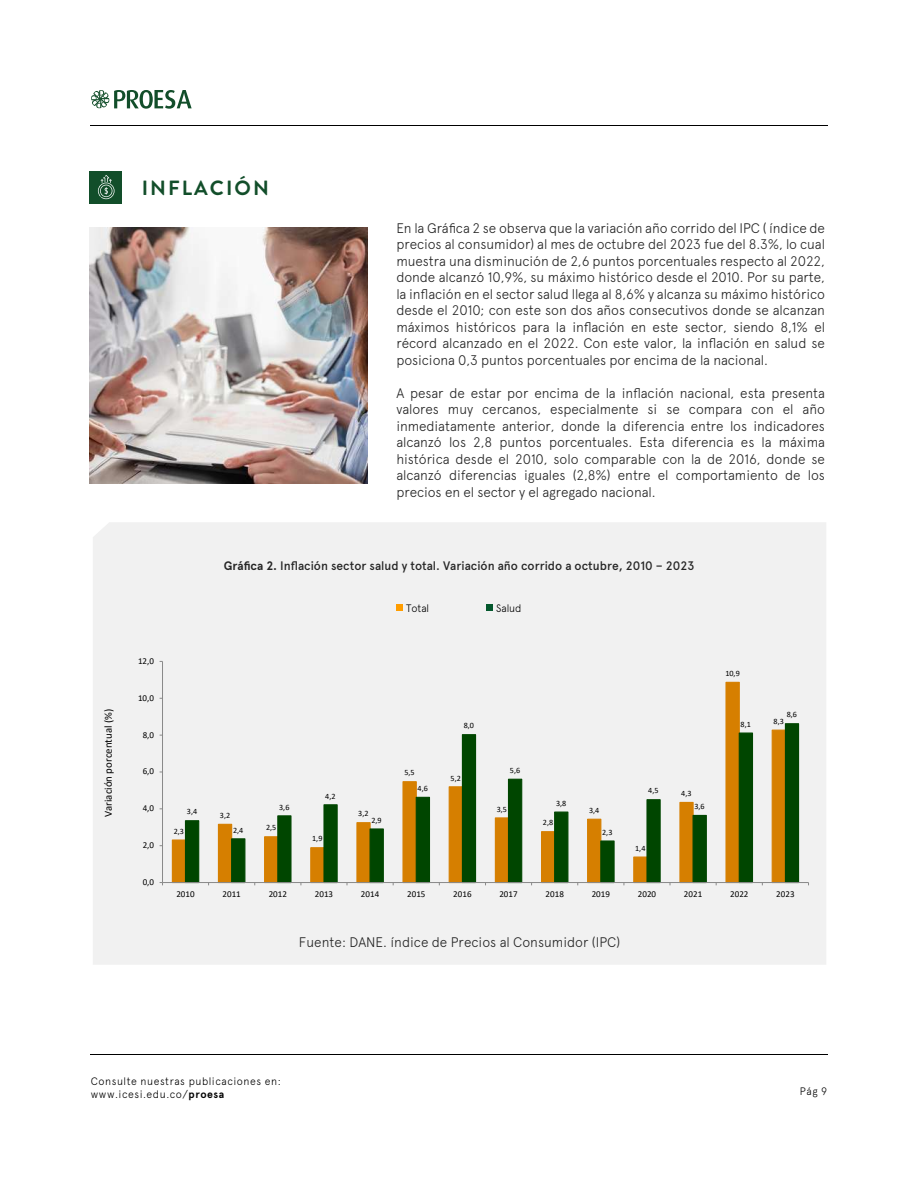
<style>
.page{position:relative;width:918px;height:1188px;background:#fff}
.page>*{position:absolute;margin:0;border:0;box-sizing:border-box;transform-origin:0 0}
.t1{font:700 20.55px "Brandon Grotesque";letter-spacing:.1em;color:#124e2a}
.t2{font:300 13.95px/16.5px "Apercu";letter-spacing:-.005em;color:#252525;text-align:justify}
.t3{font:500 12.3px "Apercu";color:#252525}
.t4{font:300 10.8px/13.5px "Apercu";letter-spacing:.05em;color:#000}
.t5{font:10.8px "Calibri";color:#000}
.t6{font:9px "Calibri";color:#000}
.t7{font:8.1px "Calibri";color:#000}
.s1{font-weight:700}
</style>
<div class="page">
<hr style="left:90px;top:1054px;width:738px;height:1px;background:#000">
<hr style="left:90px;top:125px;width:738px;height:1px;background:#000">
<svg style="left:91px;top:90px;width:101px;height:19px"></svg>
<div style="left:93px;top:522px;width:733px;height:443px;background:#f1f1f1"></div>
<div style="left:89px;top:171px;width:33px;height:33px;background:#124e2a"></div>
<svg style="left:98px;top:175px;width:17px;height:24px"></svg>
<div style="left:486px;top:604px;width:7px;height:7px;background:#04582d"></div>
<div style="left:396px;top:604px;width:7px;height:7px;background:#ff9d00"></div>
<img style="left:90px;top:227px;width:277px;height:257px">
<div style="left:171px;top:681px;width:616px;height:201px;background:#f1f1f1"></div>
<svg style="left:184px;top:723px;width:616px;height:159px;fill:#f1f1f1"></svg>
<hr style="left:162px;top:661px;width:1px;height:222px;background:#898989">
<hr style="left:163px;top:882px;width:646px;height:1px;background:#898989">
<h1 class="t1" style="left:142px;top:174px;width:129px">INFLACIÓN</h1>
<p class="t2" style="left:396px;top:219px;width:430px">En la Gráfica 2 se observa que la variación año corrido del IPC ( índice de precios al consumidor) al mes de octubre del 2023 fue del 8.3%, lo cual muestra una disminución de 2,6 puntos porcentuales respecto al 2022, donde alcanzó 10,9%, su máximo histórico desde el 2010. Por su parte, la inflación en el sector salud llega al 8,6% y alcanza su máximo histórico desde el 2010; con este son dos años consecutivos donde se alcanzan máximos históricos para la inflación en este sector, siendo 8,1% el récord alcanzado en el 2022. Con este valor, la inflación en salud se posiciona 0,3 puntos porcentuales por encima de la nacional.</p>
<p class="t2" style="left:396px;top:384px;width:430px">A pesar de estar por encima de la inflación nacional, esta presenta valores muy cercanos, especialmente si se compara con el año inmediatamente anterior, donde la diferencia entre los indicadores alcanzó los 2,8 puntos porcentuales. Esta diferencia es la máxima histórica desde el 2010, solo comparable con la de 2016, donde se alcanzó diferencias iguales (2,8%) entre el comportamiento de los precios en el sector y el agregado nacional.</p>
<p class="t3" style="left:224px;top:558px;width:472px"><span class="s1">Gráfica 2.</span> Inflación sector salud y total. Variación año corrido a octubre, 2010 – 2023</p>
<p class="t5" style="left:101px;top:817px;width:109px;rotate:-90deg">Variación porcentual (%)</p>
<p class="t6" style="left:138px;top:655px;width:17px">12,0</p>
<p class="t6" style="left:138px;top:692px;width:17px">10,0</p>
<p class="t6" style="left:143px;top:728px;width:13px">8,0</p>
<p class="t6" style="left:143px;top:765px;width:13px">6,0</p>
<p class="t6" style="left:143px;top:802px;width:13px">4,0</p>
<p class="t6" style="left:143px;top:839px;width:13px">2,0</p>
<p class="t6" style="left:143px;top:876px;width:13px">0,0</p>
<p class="t4" style="left:406px;top:601px;width:25px">Total</p>
<p class="t4" style="left:496px;top:601px;width:27px">Salud</p>
<p class="t7" style="left:187px;top:806px;width:12px">3,4</p>
<p class="t7" style="left:174px;top:825px;width:12px">2,3</p>
<p class="t7" style="left:220px;top:810px;width:12px">3,2</p>
<p class="t7" style="left:233px;top:824px;width:12px">2,4</p>
<p class="t7" style="left:279px;top:801px;width:12px">3,6</p>
<p class="t7" style="left:266px;top:822px;width:12px">2,5</p>
<p class="t7" style="left:325px;top:790px;width:12px">4,2</p>
<p class="t7" style="left:312px;top:833px;width:12px">1,9</p>
<p class="t7" style="left:358px;top:808px;width:12px">3,2</p>
<p class="t7" style="left:371px;top:814px;width:12px">2,9</p>
<p class="t7" style="left:404px;top:767px;width:12px">5,5</p>
<p class="t7" style="left:418px;top:783px;width:12px">4,6</p>
<p class="t7" style="left:464px;top:720px;width:12px">8,0</p>
<p class="t7" style="left:451px;top:772px;width:12px">5,2</p>
<p class="t7" style="left:510px;top:765px;width:12px">5,6</p>
<p class="t7" style="left:497px;top:803px;width:12px">3,5</p>
<p class="t7" style="left:556px;top:797px;width:12px">3,8</p>
<p class="t7" style="left:543px;top:817px;width:12px">2,8</p>
<p class="t7" style="left:589px;top:805px;width:12px">3,4</p>
<p class="t7" style="left:602px;top:826px;width:12px">2,3</p>
<p class="t7" style="left:725px;top:668px;width:16px">10,9</p>
<p class="t7" style="left:741px;top:718px;width:12px">8,1</p>
<p class="t7" style="left:787px;top:709px;width:12px">8,6</p>
<p class="t7" style="left:774px;top:716px;width:12px">8,3</p>
<p class="t7" style="left:648px;top:785px;width:12px">4,5</p>
<p class="t7" style="left:635px;top:842px;width:12px">1,4</p>
<p class="t7" style="left:681px;top:788px;width:12px">4,3</p>
<p class="t7" style="left:694px;top:801px;width:12px">3,6</p>
<p class="t6" style="left:176px;top:888px;width:20px">2010</p>
<p class="t6" style="left:223px;top:888px;width:20px">2011</p>
<p class="t6" style="left:269px;top:888px;width:20px">2012</p>
<p class="t6" style="left:315px;top:888px;width:20px">2013</p>
<p class="t6" style="left:361px;top:888px;width:20px">2014</p>
<p class="t6" style="left:407px;top:888px;width:20px">2015</p>
<p class="t6" style="left:453px;top:888px;width:20px">2016</p>
<p class="t6" style="left:499px;top:888px;width:20px">2017</p>
<p class="t6" style="left:546px;top:888px;width:20px">2018</p>
<p class="t6" style="left:592px;top:888px;width:20px">2019</p>
<p class="t6" style="left:638px;top:888px;width:20px">2020</p>
<p class="t6" style="left:684px;top:888px;width:20px">2021</p>
<p class="t6" style="left:730px;top:888px;width:20px">2022</p>
<p class="t6" style="left:776px;top:888px;width:20px">2023</p>
<p class="t2" style="left:299px;top:934px;width:323px">Fuente: DANE. índice de Precios al Consumidor (IPC)</p>
<p class="t4" style="left:91px;top:1074px;width:191px">Consulte nuestras publicaciones en: www.icesi.edu.co/<span class="s1">proesa</span></p>
<p class="t4" style="left:800px;top:1084px;width:29px">Pág 9</p>
</div>
